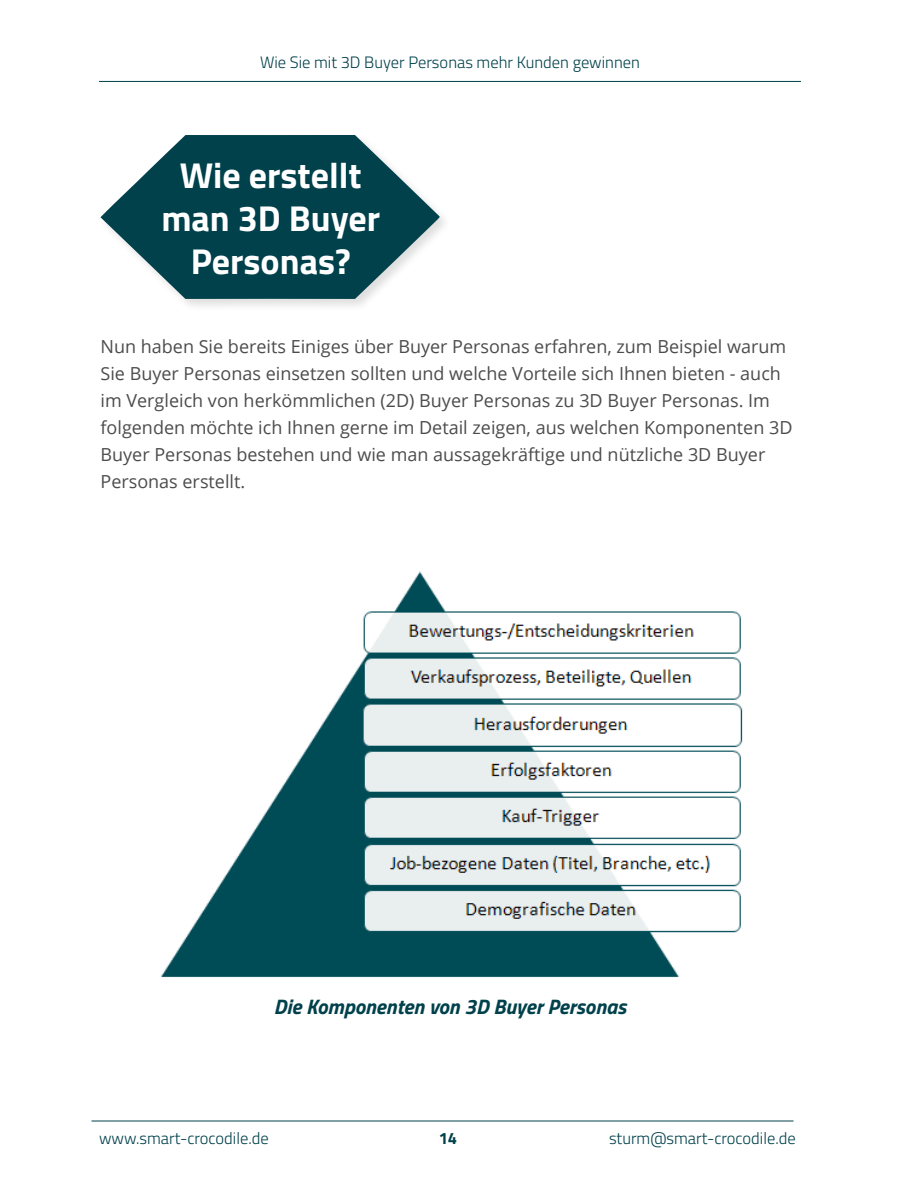
<style>
.page{position:relative;width:900px;height:1200px;background:#fff}
.page>*{position:absolute;margin:0;border:0;box-sizing:border-box;transform-origin:0 0}
.t1{font:700 36px/43.2px "Titillium Web";color:#fff;text-align:center}
.Case_study_-_URL{font:italic 700 21px "Titillium Web";color:#00414b}
.Case_study_-_URL-2{font:18px/27px "Open Sans";color:#4c4c4c}
.t2{font:300 16.5px "Titillium Web";color:#00414b}
.t3{font:700 16.5px "Titillium Web";color:#00414b}
</style>
<div class="page">
<hr style="left:92px;top:1121px;width:701px;height:1px;background:#00414b">
<hr style="left:99px;top:81px;width:702px;height:1px;background:#00414b">
<div style="left:99px;top:132px;width:353px;height:180px;background:#000;opacity:.13"></div>
<svg style="left:100px;top:135px;width:341px;height:164px;fill:#00414b"></svg>
<img style="left:160px;top:571px;width:583px;height:407px">
<p class="t2" style="left:260px;top:50px;width:381px">Wie Sie mit 3D Buyer Personas mehr Kunden gewinnen</p>
<p class="t1" style="left:161px;top:152px;width:220px">Wie erstellt man 3D Buyer<br>Personas?</p>
<p class="Case_study_-_URL-2" style="left:100px;top:332px;width:694px">Nun haben Sie bereits Einiges über Buyer Personas erfahren, zum Beispiel warum Sie Buyer Personas einsetzen sollten und welche Vorteile sich Ihnen bieten - auch im Vergleich von herkömmlichen (2D) Buyer Personas zu 3D Buyer Personas. Im folgenden möchte ich Ihnen gerne im Detail zeigen, aus welchen Komponenten 3D Buyer Personas bestehen und wie man aussagekräftige und nützliche 3D Buyer Personas erstellt.</p>
<p class="Case_study_-_URL" style="left:274px;top:990px;width:354px">Die Komponenten von 3D Buyer Personas</p>
<p class="t2" style="left:99px;top:1127px;width:171px">www.smart-crocodile.de</p>
<p class="t3" style="left:439px;top:1126px;width:20px">14</p>
<p class="t2" style="left:609px;top:1127px;width:188px">sturm@smart-crocodile.de</p>
</div>
